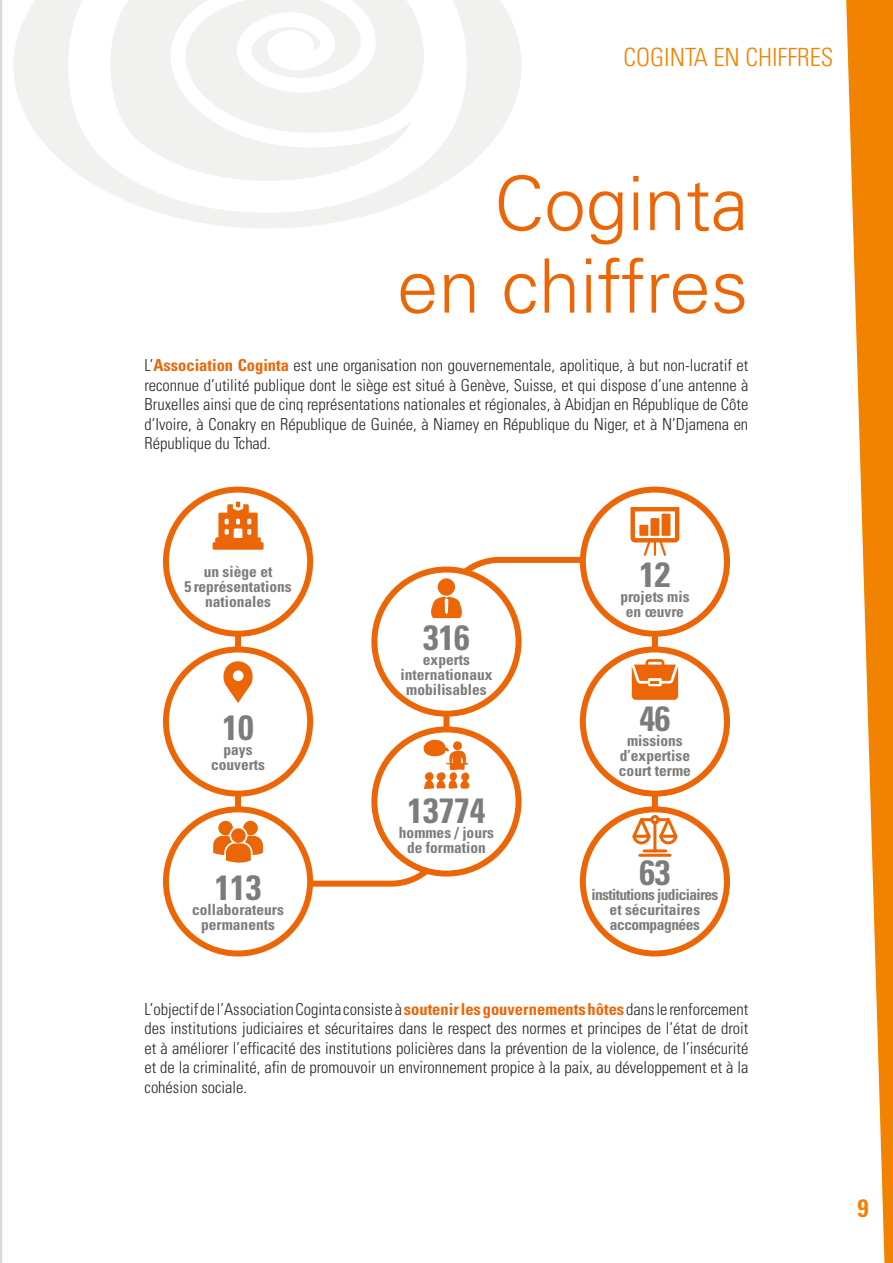
<style>
.page{position:relative;width:893px;height:1263px;background:#fff}
.page>*{position:absolute;margin:0;border:0;box-sizing:border-box;transform-origin:0 0}
.t1{font:75px/82.5px "Univers LT 45 Lt";color:#ec6608;text-align:right}
.t2{font:35.1px "Univers LT 67 Bd Cn";color:#7c7c7b}
.t3{font:25.05px "Univers LT 47 Lt Cn";color:#f18300}
.t4{font:25.05px "Univers LT 67 Bd Cn";color:#f18300}
.t5{font:16.5px/19.5px "Univers LT 47 Lt Cn";color:#282827;text-align:justify}
.t6{font:15.45px/15px "Univers LT 67 Bd Cn";color:#7c7c7b;text-align:center}
.t7{font:15.45px/15px "Univers LT 67 Bd Cn";letter-spacing:-.03em;color:#7c7c7b;text-align:center}
.s1{font-family:"Univers LT 67 Bd Cn";color:#ec6608}
</style>
<div class="page">
<svg style="left:846px;top:0;width:47px;height:1263px;fill:#f18300"></svg>
<div style="left:235px;top:613px;width:6px;height:284px;background:#ec6608"></div>
<div style="left:166px;top:490px;width:144px;height:144px;background:#fff;border-radius:50%"></div>
<div style="left:163px;top:487px;width:150px;height:150px;border:6px solid #ec6608;border-radius:50%"></div>
<div style="left:166px;top:649px;width:144px;height:145px;background:#fff;border-radius:50%"></div>
<div style="left:163px;top:646px;width:150px;height:151px;border:6px solid #ec6608;border-radius:50%"></div>
<div style="left:166px;top:809px;width:144px;height:144px;background:#fff;border-radius:50%"></div>
<div style="left:163px;top:806px;width:150px;height:150px;border:6px solid #ec6608;border-radius:50%"></div>
<svg style="left:213px;top:502px;width:51px;height:48px"></svg>
<svg style="left:223px;top:661px;width:30px;height:42px"></svg>
<svg style="left:213px;top:821px;width:50px;height:42px"></svg>
<div style="left:443px;top:693px;width:6px;height:90px;background:#ec6608"></div>
<div style="left:374px;top:569px;width:145px;height:145px;background:#fff;border-radius:50%"></div>
<div style="left:371px;top:566px;width:151px;height:151px;border:6px solid #ec6608;border-radius:50%"></div>
<div style="left:374px;top:729px;width:145px;height:144px;background:#fff;border-radius:50%"></div>
<div style="left:371px;top:726px;width:151px;height:150px;border:6px solid #ec6608;border-radius:50%"></div>
<svg style="left:428px;top:556px;width:172px;height:128px"></svg>
<div style="left:438px;top:578px;width:17px;height:18px;background:#ec6608;border-radius:50%"></div>
<svg style="left:291px;top:739px;width:179px;height:151px"></svg>
<div style="left:652px;top:613px;width:6px;height:284px;background:#ec6608"></div>
<div style="left:583px;top:490px;width:144px;height:144px;background:#fff;border-radius:50%"></div>
<div style="left:580px;top:487px;width:150px;height:150px;border:6px solid #ec6608;border-radius:50%"></div>
<div style="left:583px;top:649px;width:144px;height:145px;background:#fff;border-radius:50%"></div>
<div style="left:580px;top:646px;width:150px;height:151px;border:6px solid #ec6608;border-radius:50%"></div>
<div style="left:583px;top:809px;width:144px;height:144px;background:#fff;border-radius:50%"></div>
<div style="left:580px;top:806px;width:150px;height:150px;border:6px solid #ec6608;border-radius:50%"></div>
<svg style="left:630px;top:507px;width:49px;height:49px"></svg>
<div style="left:639px;top:525px;width:9px;height:11px;background:#ec6608"></div>
<div style="left:650px;top:518px;width:9px;height:18px;background:#ec6608"></div>
<div style="left:662px;top:514px;width:8px;height:22px;background:#ec6608"></div>
<svg style="left:632px;top:659px;width:46px;height:41px"></svg>
<svg style="left:630px;top:812px;width:50px;height:45px"></svg>
<svg style="left:14px;top:0;width:507px;height:228px;fill:#f1f1f0"></svg>
<svg style="left:68px;top:0;width:399px;height:213px;fill:#f1f1f0"></svg>
<hr style="left:0;top:0;width:2px;height:1263px;background:#dadada">
<h3 class="t3" style="left:624px;top:43px;width:211px">COGINTA EN CHIFFRES</h3>
<h1 class="t1" style="left:397px;top:161px;width:353px">Coginta en chiffres</h1>
<p class="t5" style="left:145px;top:355px;width:605px">L’<span class="s1">Association Coginta</span> est une organisation non gouvernementale, apolitique, à but non-lucratif et reconnue d’utilité publique dont le siège est situé à Genève, Suisse, et qui dispose d’une antenne à Bruxelles ainsi que de cinq représentations nationales et régionales, à Abidjan en République de Côte d’Ivoire, à Conakry en République de Guinée, à Niamey en République du Niger, et à N’Djamena en République du Tchad.</p>
<p class="t6" style="left:184px;top:563px;width:109px">un siège et<br>5 représentations nationales</p>
<h2 class="t2" style="left:222px;top:706px;width:33px">10</h2>
<p class="t6" style="left:211px;top:741px;width:55px">pays couverts</p>
<h2 class="t2" style="left:215px;top:867px;width:48px">113</h2>
<p class="t6" style="left:192px;top:902px;width:93px">collaborateurs permanents</p>
<h2 class="t2" style="left:423px;top:617px;width:48px">316</h2>
<p class="t6" style="left:400px;top:652px;width:94px">experts internationaux mobilisables</p>
<h2 class="t2" style="left:408px;top:790px;width:79px">13774</h2>
<p class="t6" style="left:399px;top:824px;width:97px">hommes / jours de formation</p>
<h2 class="t2" style="left:639px;top:554px;width:33px">12</h2>
<p class="t6" style="left:620px;top:589px;width:71px">projets mis en œuvre</p>
<h2 class="t2" style="left:639px;top:698px;width:33px">46</h2>
<p class="t6" style="left:619px;top:733px;width:74px">missions d’expertise court terme</p>
<h2 class="t2" style="left:639px;top:852px;width:33px">63</h2>
<p class="t7" style="left:591px;top:887px;width:128px">institutions judiciaires et sécuritaires accompagnées</p>
<p class="t5" style="left:145px;top:999px;width:605px">L’objectif de l’Association Coginta consiste à <span class="s1">soutenir les gouvernements hôtes</span> dans le renforcement des institutions judiciaires et sécuritaires dans le respect des normes et principes de l’état de droit et à améliorer l’efficacité des institutions policières dans la prévention de la violence, de l’insécurité et de la criminalité, afin de promouvoir un environnement propice à la paix, au développement et à la cohésion sociale.</p>
<h3 class="t4" style="left:857px;top:1194px;width:13px">9</h3>
</div>
